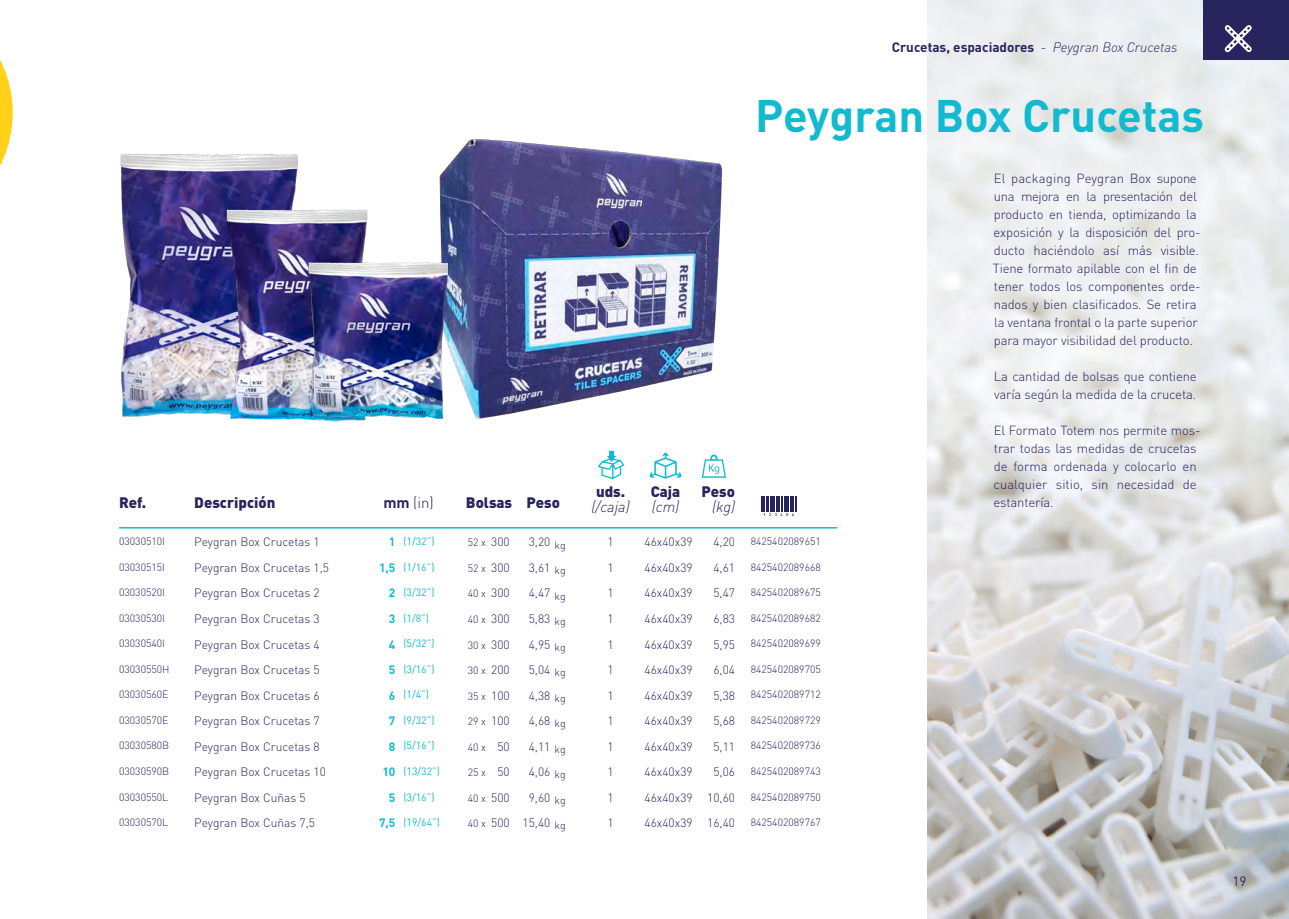
<style>
.page{position:relative;width:1289px;height:919px;background:#fff}
.page>*{position:absolute;margin:0;border:0;box-sizing:border-box;transform-origin:0 0}
.t1{font:700 45px "DIN Pro";color:#12bad0}
.t2{font:900 15px "DIN Pro";color:#27245e}
.t3{font:italic 300 15px "DIN Pro";color:#27245e}
.t4{font:300 15px "DIN Pro";color:#27245e}
.t5{font:700 13.5px "DIN Pro";color:#27245e}
.t6{font:13.5px "DIN Pro";color:#27245e}
.t7{font:300 13.05px/18px "DIN Pro";letter-spacing:-.01em;color:#27245e}
.t8{font:300 12px/25.5px "DIN Pro";color:#27245e;text-align:center}
.t9{font:700 12px/25.5px "DIN Pro";color:#12bad0;text-align:right}
.t10{font:300 10.5px "DIN Pro";color:#27245e}
.t11{font:10.5px "DIN Pro";color:#12bad0}
.s1{font-weight:700}
.s2{font-weight:300;font-style:italic}
</style>
<div class="page">
<svg style="left:0;top:60px;width:13px;height:106px"></svg>
<img style="left:927px;top:0;width:361px;height:918px">
<div style="left:1203px;top:0;width:85px;height:60px;background:#27245e"></div>
<svg style="left:1224px;top:25px;width:28px;height:27px"></svg>
<img style="left:477px;top:139px;width:246px;height:281px">
<img style="left:120px;top:153px;width:87px;height:264px">
<img style="left:207px;top:154px;width:81px;height:266px">
<img style="left:288px;top:139px;width:189px;height:283px">
<hr style="left:119px;top:527px;width:718px;height:1px;background:#12bad0">
<svg style="left:701px;top:454px;width:25px;height:23px"></svg>
<svg style="left:649px;top:452px;width:32px;height:26px"></svg>
<svg style="left:598px;top:451px;width:26px;height:28px"></svg>
<svg style="left:761px;top:496px;width:35px;height:20px"></svg>
<p class="t2" style="left:119px;top:492px;width:29px">Ref.</p>
<p class="t2" style="left:194px;top:492px;width:83px">Descripción</p>
<p class="t4" style="left:383px;top:492px;width:52px"><span class="s1">mm</span> (in)</p>
<p class="t2" style="left:466px;top:492px;width:96px">Bolsas Peso</p>
<p class="t8" style="left:194px;top:529px;width:136px;text-align:left">Peygran Box Crucetas 1<br>Peygran Box Crucetas 1,5<br>Peygran Box Crucetas 2<br>Peygran Box Crucetas 3<br>Peygran Box Crucetas 4<br>Peygran Box Crucetas 5<br>Peygran Box Crucetas 6<br>Peygran Box Crucetas 7<br>Peygran Box Crucetas 8<br>Peygran Box Crucetas 10<br>Peygran Box Cuñas 5<br>Peygran Box Cuñas 7,5</p>
<p class="t9" style="left:379px;top:529px;width:18px">1<br>1,5<br>2<br>3<br>4<br>5<br>6<br>7<br>8<br>10<br>5<br>7,5</p>
<p class="t11" style="left:403px;top:534px;width:32px">(1/32”)</p>
<p class="t10" style="left:119px;top:534px;width:48px">03030510I</p>
<p class="t10" style="left:119px;top:560px;width:48px">03030515I</p>
<p class="t10" style="left:119px;top:585px;width:48px">03030520I</p>
<p class="t10" style="left:119px;top:611px;width:48px">03030530I</p>
<p class="t10" style="left:119px;top:636px;width:48px">03030540I</p>
<p class="t10" style="left:119px;top:662px;width:52px">03030550H</p>
<p class="t10" style="left:119px;top:687px;width:51px">03030560E</p>
<p class="t10" style="left:119px;top:713px;width:51px">03030570E</p>
<p class="t10" style="left:119px;top:738px;width:52px">03030580B</p>
<p class="t10" style="left:119px;top:764px;width:52px">03030590B</p>
<p class="t10" style="left:119px;top:789px;width:51px">03030550L</p>
<p class="t10" style="left:119px;top:815px;width:51px">03030570L</p>
<p class="t8" style="left:491px;top:529px;width:20px">300<br>300<br>300<br>300<br>300<br>200<br>100<br>100<br>50<br>50<br>500<br>500</p>
<p class="t8" style="left:522px;top:529px;width:29px">3,20<br>3,61<br>4,47<br>5,83<br>4,95<br>5,04<br>4,38<br>4,68<br>4,11<br>4,06<br>9,60<br>15,40</p>
<p class="t10" style="left:554px;top:537px;width:13px">kg</p>
<p class="t10" style="left:468px;top:535px;width:20px">52 x</p>
<p class="t10" style="left:468px;top:561px;width:20px">52 x</p>
<p class="t10" style="left:468px;top:586px;width:20px">40 x</p>
<p class="t10" style="left:468px;top:612px;width:20px">40 x</p>
<p class="t10" style="left:468px;top:637px;width:20px">30 x</p>
<p class="t10" style="left:468px;top:663px;width:20px">30 x</p>
<p class="t10" style="left:468px;top:688px;width:20px">35 x</p>
<p class="t10" style="left:468px;top:714px;width:20px">29 x</p>
<p class="t10" style="left:468px;top:739px;width:20px">40 x</p>
<p class="t10" style="left:468px;top:765px;width:20px">25 x</p>
<p class="t10" style="left:468px;top:790px;width:20px">40 x</p>
<p class="t10" style="left:468px;top:816px;width:20px">40 x</p>
<p class="t11" style="left:403px;top:560px;width:32px">(1/16”)</p>
<p class="t11" style="left:403px;top:585px;width:32px">(3/32”)</p>
<p class="t11" style="left:403px;top:611px;width:27px">(1/8”)</p>
<p class="t11" style="left:403px;top:636px;width:32px">(5/32”)</p>
<p class="t11" style="left:403px;top:662px;width:32px">(3/16”)</p>
<p class="t11" style="left:403px;top:687px;width:27px">(1/4”)</p>
<p class="t11" style="left:403px;top:713px;width:32px">(9/32”)</p>
<p class="t11" style="left:403px;top:738px;width:32px">(5/16”)</p>
<p class="t11" style="left:403px;top:764px;width:38px">(13/32”)</p>
<p class="t11" style="left:403px;top:789px;width:32px">(3/16”)</p>
<p class="t11" style="left:403px;top:815px;width:38px">(19/64”)</p>
<p class="t10" style="left:554px;top:563px;width:13px">kg</p>
<p class="t10" style="left:554px;top:588px;width:13px">kg</p>
<p class="t10" style="left:554px;top:614px;width:13px">kg</p>
<p class="t10" style="left:554px;top:639px;width:13px">kg</p>
<p class="t10" style="left:554px;top:665px;width:13px">kg</p>
<p class="t10" style="left:554px;top:690px;width:13px">kg</p>
<p class="t10" style="left:554px;top:716px;width:13px">kg</p>
<p class="t10" style="left:554px;top:741px;width:13px">kg</p>
<p class="t10" style="left:554px;top:767px;width:13px">kg</p>
<p class="t10" style="left:554px;top:792px;width:13px">kg</p>
<p class="t10" style="left:554px;top:818px;width:13px">kg</p>
<p class="t2" style="left:596px;top:481px;width:31px">uds.</p>
<p class="t3" style="left:591px;top:495px;width:40px">(/caja)</p>
<p class="t2" style="left:650px;top:481px;width:31px">Caja</p>
<p class="t3" style="left:651px;top:495px;width:29px">(cm)</p>
<p class="t2" style="left:701px;top:481px;width:35px">Peso</p>
<p class="t3" style="left:712px;top:495px;width:25px">(kg)</p>
<p class="t5" style="left:891px;top:38px;width:287px">Crucetas, espaciadores <span class="s2">- Peygran Box Crucetas</span></p>
<h1 class="t1" style="left:755px;top:85px;width:450px">Peygran Box Crucetas</h1>
<p class="t7" style="left:992px;top:169px;width:209px">El packaging Peygran Box supone una mejora en la presentación del producto en tienda, optimizando la exposición y la disposición del pro&shy;ducto haciéndolo así más visible.<br>Tiene formato apilable con el fin de tener todos los componentes orde&shy;nados y bien clasificados. Se retira la ventana frontal o la parte superior para mayor visibilidad del producto.</p>
<p class="t7" style="left:993px;top:367px;width:204px">La cantidad de bolsas que contiene varía según la medida de la cruceta.</p>
<p class="t7" style="left:993px;top:421px;width:209px">El Formato Totem nos permite mos&shy;trar todas las medidas de crucetas de forma ordenada y colocarlo en cualquier sitio, sin necesidad de estantería.</p>
<p class="t8" style="left:607px;top:529px;width:8px;text-align:justify">1<br>1<br>1<br>1<br>1<br>1<br>1<br>1<br>1<br>1<br>1<br>1</p>
<p class="t8" style="left:707px;top:529px;width:29px">4,20<br>4,61<br>5,47<br>6,83<br>5,95<br>6,04<br>5,38<br>5,68<br>5,11<br>5,06<br>10,60<br>16,40</p>
<p class="t10" style="left:750px;top:534px;width:72px">8425402089651</p>
<p class="t8" style="left:644px;top:529px;width:50px;text-align:justify">46x40x39<br>46x40x39<br>46x40x39<br>46x40x39<br>46x40x39<br>46x40x39<br>46x40x39<br>46x40x39<br>46x40x39<br>46x40x39<br>46x40x39<br>46x40x39</p>
<p class="t10" style="left:750px;top:560px;width:72px">8425402089668</p>
<p class="t10" style="left:750px;top:585px;width:72px">8425402089675</p>
<p class="t10" style="left:750px;top:611px;width:72px">8425402089682</p>
<p class="t10" style="left:750px;top:636px;width:72px">8425402089699</p>
<p class="t10" style="left:750px;top:662px;width:72px">8425402089705</p>
<p class="t10" style="left:750px;top:687px;width:72px">8425402089712</p>
<p class="t10" style="left:750px;top:713px;width:72px">8425402089729</p>
<p class="t10" style="left:750px;top:738px;width:72px">8425402089736</p>
<p class="t10" style="left:750px;top:764px;width:72px">8425402089743</p>
<p class="t10" style="left:750px;top:789px;width:72px">8425402089750</p>
<p class="t10" style="left:750px;top:815px;width:72px">8425402089767</p>
<p class="t6" style="left:1232px;top:870px;width:16px">19</p>
</div>
